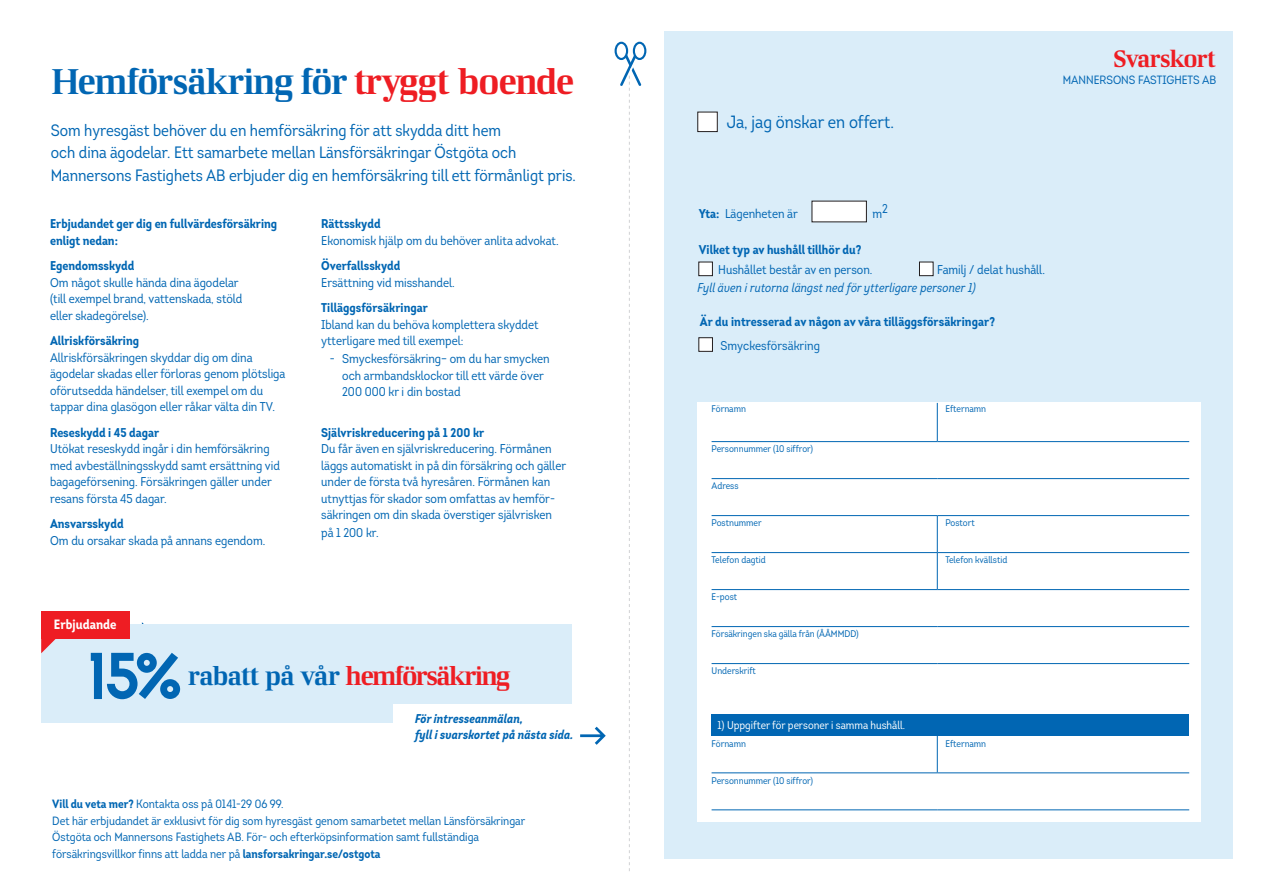
<style>
.page{position:relative;width:1263px;height:893px;background:#fff}
.page>*{position:absolute;margin:0;border:0;box-sizing:border-box;transform-origin:0 0}
.t1{font:66.9px "LF Rubrik Siffror";color:#0166b3}
.t2{font:36px "LF Rubrik 2";letter-spacing:-.04em;color:#0166b3}
.t3{font:26.4px "LF Rubrik 2";letter-spacing:-.055em;color:#ee1d23}
.t4{font:24px "LF Rubrik 2";letter-spacing:-.04em;color:#ee1d23}
.t5{font:17.7px "Intro Cond";color:#0166b3}
.t6{font:16.5px/22.5px "Intro Cond";color:#0166b3}
._21__Mellanrubrik_1{font:700 13.5px "Intro Cond";color:#fff}
.t7{font:12.75px/16.5px "Intro Cond";color:#0166b3}
.t8{font:700 12.75px/16.5px "Intro Cond";color:#0166b3}
.t9{font:italic 12.75px "Intro Cond";letter-spacing:.01em;color:#0166b3}
.t10{font:italic 700 12.75px/16.5px "Intro Cond";letter-spacing:.005em;color:#0166b3}
.t11{font:12px/16.5px "Intro Cond";color:#0166b3}
.t12{font:11.25px "Intro Cond";color:#fff}
.t13{font:9.6px "Intro Cond";color:#0166b3}
.s1{color:#ee1d23}
.s2{font-weight:700}
.s3{color:#0166b3}
</style>
<div class="page">
<div style="left:614px;top:42px;width:14px;height:18px;border:2px solid #0166b3;border-radius:50%"></div>
<div style="left:633px;top:42px;width:13px;height:18px;border:2px solid #0166b3;border-radius:50%"></div>
<svg style="left:618px;top:52px;width:25px;height:819px"></svg>
<div style="left:664px;top:32px;width:568px;height:827px;background:#daedf9"></div>
<div style="left:697px;top:402px;width:503px;height:419px;background:#fff"></div>
<svg style="left:711px;top:403px;width:478px;height:371px"></svg>
<div style="left:711px;top:715px;width:478px;height:21px;background:#0166b3"></div>
<hr style="left:937px;top:403px;width:1px;height:38px;background:#0166b3">
<hr style="left:711px;top:441px;width:226px;height:1px;background:#0166b3">
<hr style="left:711px;top:478px;width:226px;height:1px;background:#0166b3">
<hr style="left:937px;top:478px;width:252px;height:1px;background:#0166b3">
<hr style="left:937px;top:441px;width:252px;height:1px;background:#0166b3">
<hr style="left:711px;top:515px;width:226px;height:1px;background:#0166b3">
<hr style="left:711px;top:552px;width:226px;height:1px;background:#0166b3">
<hr style="left:937px;top:516px;width:1px;height:36px;background:#0166b3">
<hr style="left:937px;top:553px;width:1px;height:36px;background:#0166b3">
<hr style="left:937px;top:515px;width:252px;height:1px;background:#0166b3">
<hr style="left:937px;top:552px;width:252px;height:1px;background:#0166b3">
<hr style="left:711px;top:589px;width:226px;height:1px;background:#0166b3">
<hr style="left:711px;top:626px;width:226px;height:1px;background:#0166b3">
<hr style="left:937px;top:626px;width:252px;height:1px;background:#0166b3">
<hr style="left:937px;top:589px;width:252px;height:1px;background:#0166b3">
<hr style="left:711px;top:663px;width:226px;height:1px;background:#0166b3">
<hr style="left:937px;top:663px;width:252px;height:1px;background:#0166b3">
<hr style="left:937px;top:736px;width:1px;height:36px;background:#0166b3">
<hr style="left:711px;top:772px;width:226px;height:1px;background:#0166b3">
<hr style="left:711px;top:809px;width:226px;height:1px;background:#0166b3">
<hr style="left:937px;top:809px;width:252px;height:1px;background:#0166b3">
<hr style="left:937px;top:772px;width:252px;height:1px;background:#0166b3">
<div style="left:919px;top:262px;width:14px;height:14px;background:#fff"></div>
<div style="left:919px;top:262px;width:14px;height:14px;border:1px solid #231f20"></div>
<div style="left:699px;top:262px;width:13px;height:14px;background:#fff"></div>
<div style="left:698px;top:262px;width:15px;height:14px;border:1px solid #231f20"></div>
<div style="left:812px;top:201px;width:54px;height:21px;background:#fff"></div>
<div style="left:698px;top:112px;width:19px;height:20px;background:#fff"></div>
<div style="left:697px;top:112px;width:21px;height:20px;border:1px solid #231f20"></div>
<div style="left:699px;top:338px;width:13px;height:13px;background:#fff"></div>
<div style="left:698px;top:337px;width:15px;height:15px;border:1px solid #231f20"></div>
<div style="left:41px;top:624px;width:531px;height:98px;background:#daedf9"></div>
<div style="left:393px;top:704px;width:224px;height:45px;background:#fff"></div>
<svg style="left:580px;top:727px;width:26px;height:18px"></svg>
<div style="left:41px;top:611px;width:88px;height:27px;background:#ee1d23"></div>
<svg style="left:41px;top:638px;width:17px;height:15px"></svg>
<p class="t2" style="left:51px;top:60px;width:525px">Hemförsäkring för <span class="s1">tryggt boende</span></p>
<p class="t6" style="left:51px;top:119px;width:527px">Som hyresgäst behöver du en hemförsäkring för att skydda ditt hem<br>och dina ägodelar. Ett samarbete mellan Länsförsäkringar Östgöta och<br>Mannersons Fastighets AB erbjuder dig en hemförsäkring till ett förmånligt pris.</p>
<p class="t8" style="left:50px;top:216px;width:229px">Erbjudandet ger dig en fullvärdesförsäkring enligt nedan:</p>
<p class="t8" style="left:50px;top:258px;width:86px">Egendomsskydd</p>
<p class="t7" style="left:50px;top:274px;width:194px">Om något skulle hända dina ägodelar (till exempel brand, vattenskada, stöld eller skadegörelse).</p>
<p class="t7" style="left:50px;top:333px;width:237px"><span class="s2">Allriskförsäkring<br></span>Allriskförsäkringen skyddar dig om dina ägodelar skadas eller förloras genom plötsliga oförutsedda händelser, till exempel om du tappar dina glasögon eller råkar välta din TV.</p>
<p class="t8" style="left:50px;top:424px;width:111px">Reseskydd i 45 dagar</p>
<p class="t7" style="left:50px;top:441px;width:231px">Utökat reseskydd ingår i din hemförsäkring med avbeställningsskydd samt ersättning vid bagageförsening. Försäkringen gäller under resans första 45 dagar.</p>
<p class="t8" style="left:50px;top:516px;width:75px">Ansvarsskydd</p>
<p class="t7" style="left:50px;top:532px;width:217px">Om du orsakar skada på annans egendom.</p>
<p class="_21__Mellanrubrik_1" style="left:54px;top:616px;width:64px">Erbjudande</p>
<p class="t8" style="left:321px;top:216px;width:61px">Rättsskydd</p>
<p class="t7" style="left:321px;top:232px;width:239px">Ekonomisk hjälp om du behöver anlita advokat.</p>
<p class="t8" style="left:321px;top:258px;width:81px">Överfallsskydd</p>
<p class="t7" style="left:321px;top:274px;width:135px">Ersättning vid misshandel.</p>
<p class="t8" style="left:321px;top:300px;width:108px">Tilläggsförsäkringar</p>
<p class="t7" style="left:321px;top:316px;width:219px">Ibland kan du behöva komplettera skyddet ytterligare med till exempel:</p>
<p class="t7" style="left:342px;top:351px;width:209px;text-indent:-12px">- Smyckesförsäkring– om du har smycken och armbandsklockor till ett värde över<br>200 000 kr i din bostad</p>
<p class="t7" style="left:321px;top:424px;width:246px"><span class="s2">Självriskreducering på 1 200 kr<br></span>Du får även en självriskreducering. Förmånen läggs automatiskt in på din försäkring och gäller under de första två hyresåren. Förmånen kan utnyttjas för skador som omfattas av hemför&shy;säkringen om din skada överstiger självrisken</p>
<p class="t7" style="left:321px;top:525px;width:59px">på 1 200 kr.</p>
<p class="t1" style="left:88px;top:651px;width:96px">15%</p>
<p class="t3" style="left:188px;top:659px;width:324px"><span class="s3">rabatt på vår</span> hemförsäkring</p>
<p class="t10" style="left:415px;top:710px;width:160px">För intresseanmälan,<br>fyll i svarskortet på nästa sida.</p>
<p class="t11" style="left:52px;top:796px;width:475px"><span class="s2">Vill du veta mer?</span> Kontakta oss på 0141-29 06 99.<br>Det här erbjudandet är exklusivt för dig som hyresgäst genom samarbetet mellan Länsförsäkringar<br>Östgöta och Mannersons Fastighets AB. För- och efterköpsinformation samt fullständiga</p>
<p class="t11" style="left:52px;top:845px;width:330px">försäkringsvillkor finns att ladda ner på <span class="s2">lansforsakringar.se/ostgota</span></p>
<p class="t5" style="left:727px;top:111px;width:169px">Ja, jag önskar en offert.</p>
<p class="t4" style="left:1114px;top:44px;width:104px">Svarskort</p>
<p class="t11" style="left:1063px;top:72px;width:155px">MANNERSONS FASTIGHETS AB</p>
<p class="t7" style="left:699px;top:205px;width:101px"><span class="s2">Yta:</span> Lägenheten är</p>
<p class="t7" style="left:872px;top:203px;width:17px">m2</p>
<p class="t8" style="left:699px;top:241px;width:164px">Vilket typ av hushåll tillhör du?</p>
<p class="t7" style="left:718px;top:261px;width:156px">Hushållet består av en person.</p>
<p class="t7" style="left:937px;top:261px;width:109px">Familj / delat hushåll.</p>
<p class="t9" style="left:697px;top:280px;width:280px">Fyll även i rutorna längst ned för ytterligare personer 1)</p>
<p class="t8" style="left:700px;top:314px;width:297px">Är du intresserad av någon av våra tilläggsförsäkringar?</p>
<p class="t7" style="left:720px;top:337px;width:101px">Smyckesförsäkring</p>
<p class="t13" style="left:711px;top:402px;width:36px">Förnamn</p>
<p class="t13" style="left:945px;top:402px;width:42px">Efternamn</p>
<p class="t13" style="left:711px;top:443px;width:103px">Personnummer (10 siffror)</p>
<p class="t13" style="left:711px;top:480px;width:29px">Adress</p>
<p class="t13" style="left:711px;top:517px;width:52px">Postnummer</p>
<p class="t13" style="left:945px;top:517px;width:31px">Postort</p>
<p class="t13" style="left:711px;top:554px;width:56px">Telefon dagtid</p>
<p class="t13" style="left:945px;top:554px;width:63px">Telefon kvällstid</p>
<p class="t13" style="left:711px;top:591px;width:27px">E-post</p>
<p class="t13" style="left:711px;top:628px;width:149px">Försäkringen ska gälla från (ÅÅMMDD)</p>
<p class="t13" style="left:711px;top:665px;width:46px">Underskrift</p>
<p class="t12" style="left:717px;top:718px;width:189px">1) Uppgifter för personer i samma hushåll.</p>
<p class="t13" style="left:711px;top:737px;width:36px">Förnamn</p>
<p class="t13" style="left:945px;top:738px;width:42px">Efternamn</p>
<p class="t13" style="left:711px;top:774px;width:103px">Personnummer (10 siffror)</p>
</div>
